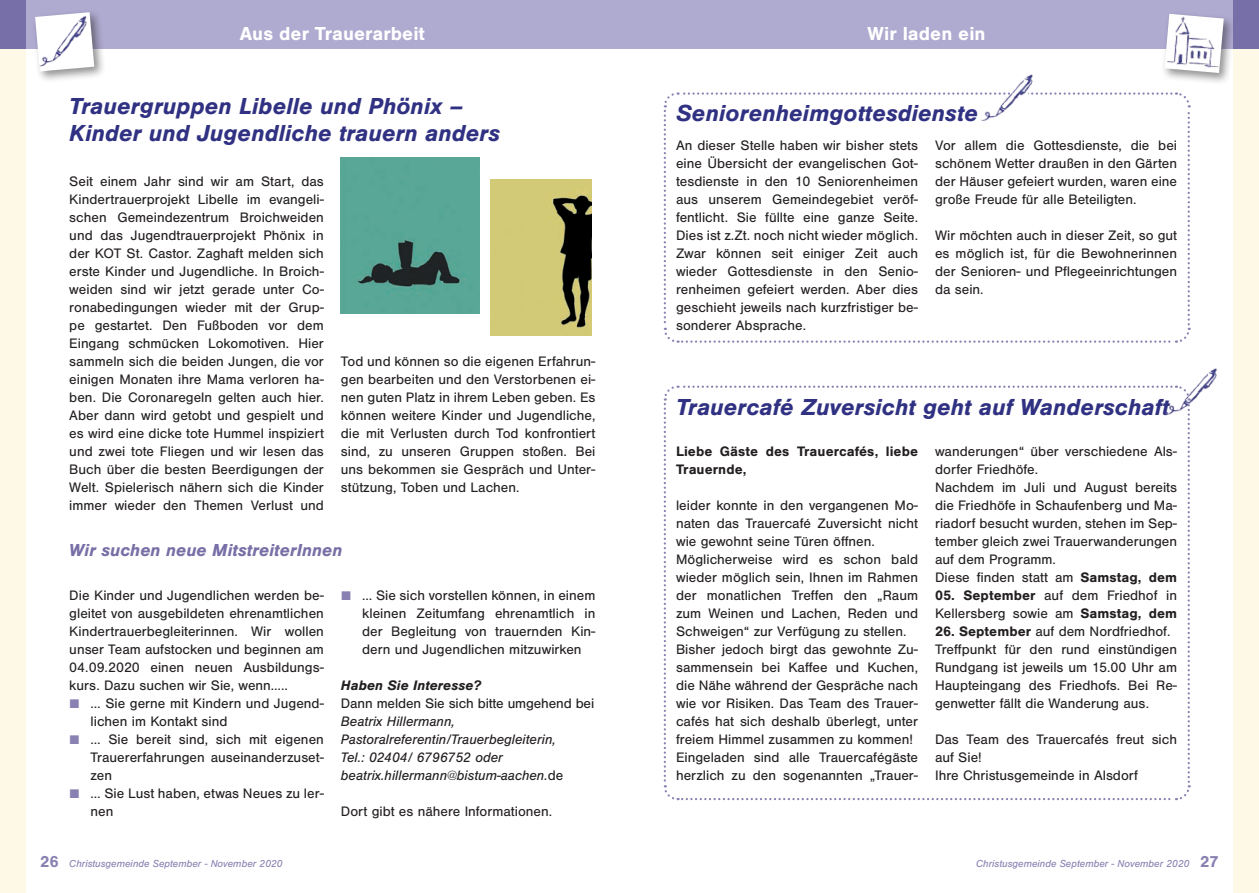
<style>
.page{position:relative;width:1259px;height:893px;background:#fff}
.page>*{position:absolute;margin:0;border:0;box-sizing:border-box;transform-origin:0 0}
.t1{font:italic 700 24px/27px "Sans";color:#303182}
.t2{font:700 19.5px "Sans";letter-spacing:.005em;color:#fff}
.t3{font:italic 700 18px "Sans";color:#776fa6}
.t4{font:14.25px/18px "Sans";color:#231f20;text-align:justify}
.t5{font:italic 14.25px/18px "Sans";color:#231f20}
.t6{font:700 14.25px/18px "Sans";color:#231f20}
.t7{font:italic 700 14.25px "Sans";color:#231f20}
.t8{font:italic 10.5px "Sans";color:#8881b1}
.s1{font-style:normal}
.s2{font-weight:700}
.s3{font-weight:700;font-style:normal;font-size:16.5px}
</style>
<div class="page">
<div style="left:1233px;top:0;width:26px;height:893px;background:#fef9e7"></div>
<div style="left:0;top:0;width:25px;height:893px;background:#fef9e7"></div>
<div style="left:0;top:0;width:629px;height:49px;background:#afaad0"></div>
<div style="left:629px;top:0;width:630px;height:49px;background:#afaad0"></div>
<div style="left:1233px;top:0;width:26px;height:49px;background:#776fa8"></div>
<div style="left:0;top:0;width:25px;height:49px;background:#776fa8"></div>
<svg style="left:663px;top:385px;width:528px;height:416px"></svg>
<img style="left:1154px;top:368px;width:63px;height:52px">
<div style="left:32px;top:9px;width:74px;height:74px;background:#231f20;opacity:.5"></div>
<img style="left:35px;top:12px;width:59px;height:59px">
<img style="left:490px;top:180px;width:101px;height:156px">
<img style="left:341px;top:157px;width:139px;height:157px">
<div style="left:1161px;top:10px;width:74px;height:75px;background:#231f20;opacity:.5"></div>
<img style="left:1164px;top:14px;width:59px;height:59px">
<svg style="left:663px;top:92px;width:528px;height:251px"></svg>
<img style="left:969px;top:74px;width:67px;height:52px">
<h2 class="t2" style="left:240px;top:22px;width:186px">Aus der Trauerarbeit</h2>
<h1 class="t1" style="left:69px;top:92px;width:432px">Trauergruppen Libelle und Phönix –<br>Kinder und Jugendliche trauern anders</h1>
<p class="t4" style="left:69px;top:172px;width:256px">Seit einem Jahr sind wir am Start, das Kindertrauerprojekt Libelle im evangeli&shy;schen Gemeindezentrum Broichweiden und das Jugendtrauerprojekt Phönix in der KOT St. Castor. Zaghaft melden sich erste Kinder und Jugendliche. In Broich&shy;weiden sind wir jetzt gerade unter Co&shy;ronabedingungen wieder mit der Grup&shy;pe gestartet. Den Fußboden vor dem Eingang schmücken Lokomotiven. Hier sammeln sich die beiden Jungen, die vor einigen Monaten ihre Mama verloren ha&shy;ben. Die Coronaregeln gelten auch hier.<br>Aber dann wird getobt und gespielt und es wird eine dicke tote Hummel inspiziert und zwei tote Fliegen und wir lesen das Buch über die besten Beerdigungen der Welt. Spielerisch nähern sich die Kinder immer wieder den Themen Verlust und</p>
<p class="t4" style="left:341px;top:352px;width:256px">Tod und können so die eigenen Erfahrun&shy;gen bearbeiten und den Verstorbenen ei&shy;nen guten Platz in ihrem Leben geben. Es können weitere Kinder und Jugendliche, die mit Verlusten durch Tod konfrontiert sind, zu unseren Gruppen stoßen. Bei uns bekommen sie Gespräch und Unter&shy;stützung, Toben und Lachen.</p>
<p class="t3" style="left:69px;top:540px;width:275px">Wir suchen neue MitstreiterInnen</p>
<p class="t4" style="left:69px;top:586px;width:256px">Die Kinder und Jugendlichen werden be&shy;gleitet von ausgebildeten ehrenamtlichen Kindertrauerbegleiterinnen. Wir wollen unser Team aufstocken und beginnen am 04.09.2020 einen neuen Ausbildungs&shy;kurs. Dazu suchen wir Sie, wenn…..</p>
<p class="t4" style="left:91px;top:694px;width:235px;text-align:left">… Sie gerne mit Kindern und Jugend&shy;lichen im Kontakt sind<br>… Sie bereit sind, sich mit eigenen<br>Trauererfahrungen auseinanderzuset&shy;zen<br>… Sie Lust haben, etwas Neues zu ler&shy;nen</p>
<p class="t4" style="left:362px;top:586px;width:235px">… Sie sich vorstellen können, in einem kleinen Zeitumfang ehrenamtlich in der Begleitung von trauernden Kin&shy;dern und Jugendlichen mitzuwirken</p>
<p class="t7" style="left:341px;top:677px;width:142px">Haben Sie Interesse?</p>
<p class="t4" style="left:341px;top:694px;width:255px">Dann melden Sie sich bitte umgehend bei</p>
<p class="t5" style="left:341px;top:712px;width:224px">Beatrix Hillermann, Pastoralreferentin/Trauerbegleiterin, Tel.: 02404/ 6796752 oder beatrix.hillermann@bistum-aachen.<span class="s1">de</span></p>
<p class="t4" style="left:341px;top:802px;width:213px">Dort gibt es nähere Informationen.</p>
<h2 class="t2" style="left:867px;top:22px;width:119px">Wir laden ein</h2>
<h1 class="t1" style="left:676px;top:100px;width:304px">Seniorenheimgottesdienste</h1>
<p class="t4" style="left:676px;top:136px;width:243px">An dieser Stelle haben wir bisher stets eine Übersicht der evangelischen Got&shy;tesdienste in den 10 Seniorenheimen aus unserem Gemeindegebiet veröf&shy;fentlicht. Sie füllte eine ganze Seite.<br>Dies ist z.Zt. noch nicht wieder möglich.<br>Zwar können seit einiger Zeit auch wieder Gottesdienste in den Senio&shy;renheimen gefeiert werden. Aber dies geschieht jeweils nach kurzfristiger be&shy;sonderer Absprache.</p>
<p class="t4" style="left:935px;top:136px;width:243px">Vor allem die Gottesdienste, die bei schönem Wetter draußen in den Gärten der Häuser gefeiert wurden, waren eine große Freude für alle Beteiligten.</p>
<p class="t4" style="left:935px;top:226px;width:243px">Wir möchten auch in dieser Zeit, so gut es möglich ist, für die Bewohnerinnen der Senioren- und Pflegeeinrichtungen da sein.</p>
<h1 class="t1" style="left:676px;top:393px;width:495px">Trauercafé Zuversicht geht auf Wanderschaft</h1>
<p class="t6" style="left:676px;top:442px;width:243px">Liebe Gäste des Trauercafés, liebe<br>Trauernde,</p>
<p class="t4" style="left:676px;top:496px;width:243px;text-align:left">leider konnte in den vergangenen Mo&shy;naten das Trauercafé Zuversicht nicht wie gewohnt seine Türen öffnen.<br>Möglicherweise wird es schon bald wieder möglich sein, Ihnen im Rahmen der monatlichen Treffen den „Raum zum Weinen und Lachen, Reden und Schweigen“ zur Verfügung zu stellen.<br>Bisher jedoch birgt das gewohnte Zu&shy;sammensein bei Kaffee und Kuchen, die Nähe während der Gespräche nach wie vor Risiken. Das Team des Trauer&shy;cafés hat sich deshalb überlegt, unter freiem Himmel zusammen zu kommen!<br>Eingeladen sind alle Trauercafégäste herzlich zu den sogenannten „Trauer-</p>
<p class="t4" style="left:935px;top:442px;width:243px;text-align:left">wanderungen“ über verschiedene Als&shy;dorfer Friedhöfe.<br>Nachdem im Juli und August bereits die Friedhöfe in Schaufenberg und Ma&shy;riadorf besucht wurden, stehen im Sep&shy;tember gleich zwei Trauerwanderungen auf dem Programm.<br>Diese finden statt am <span class="s2">Samstag, dem</span></p>
<p class="t4" style="left:935px;top:586px;width:243px"><span class="s2">05. September</span> auf dem Friedhof in<br>Kellersberg sowie am <span class="s2">Samstag, dem</span></p>
<p class="t4" style="left:935px;top:622px;width:243px;text-align:left"><span class="s2">26. September</span> auf dem Nordfriedhof.<br>Treffpunkt für den rund einstündigen Rundgang ist jeweils um 15.00 Uhr am Haupteingang des Friedhofs. Bei Re&shy;genwetter fällt die Wanderung aus.</p>
<p class="t4" style="left:935px;top:730px;width:243px;text-align:left">Das Team des Trauercafés freut sich auf Sie!<br>Ihre Christusgemeinde in Alsdorf</p>
<p class="t8" style="left:40px;top:857px;width:244px"><span class="s3">26</span> Christusgemeinde September - November 2020</p>
<p class="t8" style="left:976px;top:857px;width:244px">Christusgemeinde September - November 2020 <span class="s3">27</span></p>
</div>
